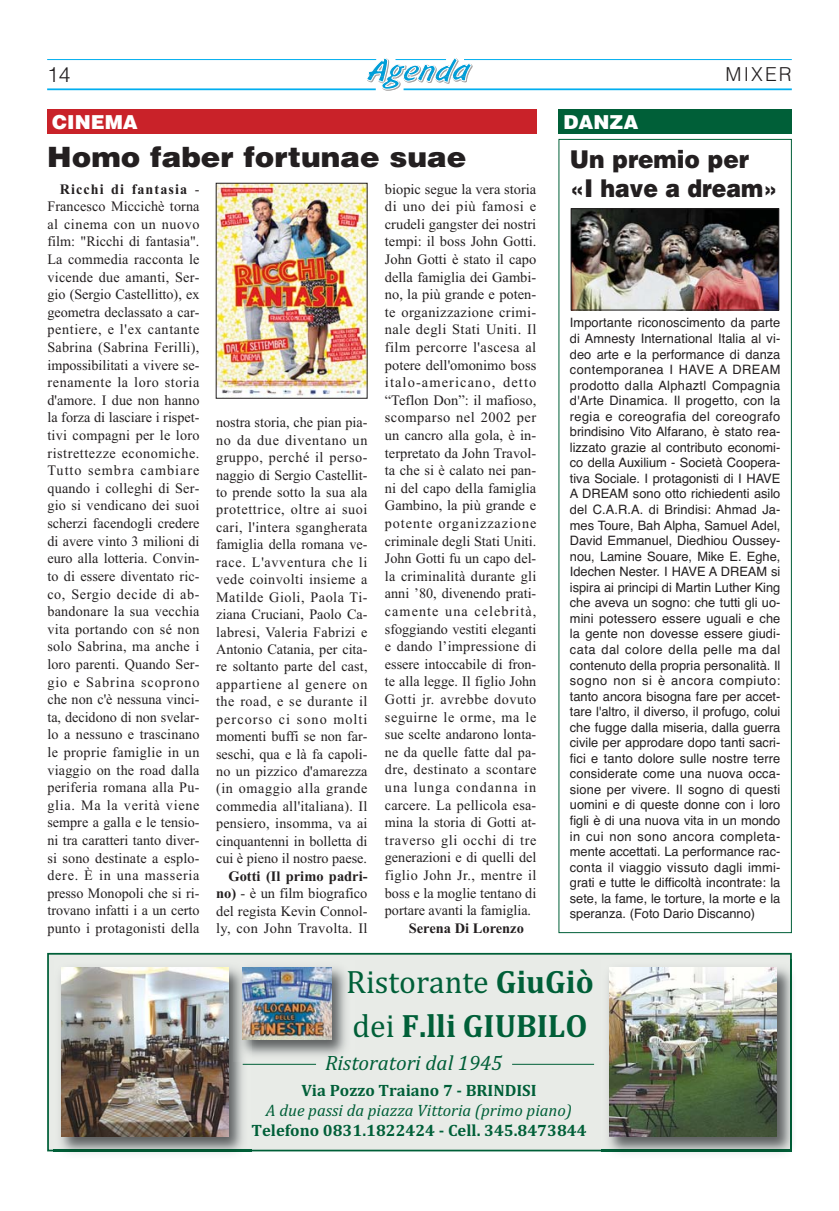
<style>
.page{position:relative;width:839px;height:1211px;background:#fff}
.page>*{position:absolute;margin:0;border:0;box-sizing:border-box;transform-origin:0 0}
.t1{font:700 32.73px/44.1px "Cambria";color:#005f38}
.t2{font:900 28px "Helvetica";color:#231f20;scale:1.05 1}
.t3{font:900 24.5px/29.4px "Helvetica";color:#231f20;scale:.95 1}
.t4{font:italic 21px "Cambria";color:#005f38}
.t5{font:300 21px "Helvetica";color:#231f20}
.t6{font:900 19.25px "Helvetica";color:#fff}
.t7{font:300 19.25px "Helvetica";letter-spacing:.11em;color:#231f20}
.t8{font:700 16.62px "Cambria";color:#005f38}
.t9{font:italic 16.62px "Cambria";color:#005f38}
.t10{font:14.35px/17.7px "Times New Roman";color:#231f20;text-align:justify}
.t11{font:700 14.35px "Times New Roman";color:#231f20}
.t12{font:12.95px/15.6px "Helvetica";color:#231f20;text-align:justify}
.s1{font-weight:700}
.s2{font-weight:400}
</style>
<div class="page">
<hr style="left:403px;top:88px;width:388px;height:2px;background:#00aeef">
<hr style="left:47px;top:88px;width:328px;height:2px;background:#00aeef">
<hr style="left:464px;top:59px;width:327px;height:1px;background:#00aeef">
<hr style="left:47px;top:59px;width:329px;height:1px;background:#00aeef">
<svg style="left:366px;top:58px;width:106px;height:33px"></svg>
<img style="left:218px;top:185px;width:147px;height:211px">
<div style="left:47px;top:109px;width:489px;height:25px;background:#c92229"></div>
<div style="left:558px;top:109px;width:233px;height:25px;background:#005f38"></div>
<div style="left:49px;top:954px;width:740px;height:195px;background:#e8ebe7"></div>
<div style="left:47px;top:952px;width:744px;height:199px;border:2px solid #005f38"></div>
<img style="left:53px;top:967px;width:198px;height:187px">
<img style="left:61px;top:967px;width:167px;height:169px">
<img style="left:234px;top:967px;width:112px;height:94px">
<img style="left:242px;top:967px;width:89px;height:72px">
<img style="left:601px;top:959px;width:192px;height:195px">
<img style="left:609px;top:967px;width:167px;height:169px">
<hr style="left:243px;top:1063px;width:73px;height:1px;background:#005f38">
<hr style="left:512px;top:1063px;width:82px;height:1px;background:#005f38">
<img style="left:572px;top:210px;width:204px;height:98px">
<div style="left:570px;top:208px;width:208px;height:102px;border:1px solid #231f20"></div>
<h3 class="t5" style="left:47px;top:66px;width:25px">14</h3>
<h3 class="t7" style="left:725px;top:67px;width:68px">MIXER</h3>
<h3 class="t6" style="left:52px;top:115px;width:87px">CINEMA</h3>
<h2 class="t2" style="left:47px;top:146px;width:400px">Homo faber fortunae suae</h2>
<p class="t10" style="left:47px;top:181px;width:153px;text-indent:12px"><span class="s1">Ricchi di fantasia</span> - Francesco Miccichè torna al cinema con un nuovo film: "Ricchi di fantasia".<br>La commedia racconta le vicende due amanti, Ser&shy;gio (Sergio Castellitto), ex geometra declassato a car&shy;pentiere, e l'ex cantante Sabrina (Sabrina Ferilli), impossibilitati a vivere se&shy;renamente la loro storia d'amore. I due non hanno la forza di lasciare i rispet&shy;tivi compagni per le loro ristrettezze economiche.<br>Tutto sembra cambiare quando i colleghi di Ser&shy;gio si vendicano dei suoi scherzi facendogli credere di avere vinto 3 milioni di euro alla lotteria. Convin&shy;to di essere diventato ric&shy;co, Sergio decide di ab&shy;bandonare la sua vecchia vita portando con sé non solo Sabrina, ma anche i loro parenti. Quando Ser&shy;gio e Sabrina scoprono che non c'è nessuna vinci&shy;ta, decidono di non svelar&shy;lo a nessuno e trascinano le proprie famiglie in un viaggio on the road dalla periferia romana alla Pu&shy;glia. Ma la verità viene sempre a galla e le tensio&shy;ni tra caratteri tanto diver&shy;si sono destinate a esplo&shy;dere. È in una masseria presso Monopoli che si ri&shy;trovano infatti i a un certo punto i protagonisti della</p>
<p class="t10" style="left:385px;top:181px;width:153px">biopic segue la vera storia di uno dei più famosi e crudeli gangster dei nostri tempi: il boss John Gotti.<br>John Gotti è stato il capo della famiglia dei Gambi&shy;no, la più grande e poten&shy;te organizzazione crimi&shy;nale degli Stati Uniti. Il film percorre l'ascesa al potere dell'omonimo boss italo-americano, detto “Teflon Don”: il mafioso, scomparso nel 2002 per un cancro alla gola, è in&shy;terpretato da John Travol&shy;ta che si è calato nei pan&shy;ni del capo della famiglia Gambino, la più grande e potente organizzazione criminale degli Stati Uniti.<br>John Gotti fu un capo del&shy;la criminalità durante gli anni ’80, divenendo prati&shy;camente una celebrità, sfoggiando vestiti eleganti e dando l’impressione di essere intoccabile di fron&shy;te alla legge. Il figlio John Gotti jr. avrebbe dovuto seguirne le orme, ma le sue scelte andarono lonta&shy;ne da quelle fatte dal pa&shy;dre, destinato a scontare una lunga condanna in carcere. La pellicola esa&shy;mina la storia di Gotti at&shy;traverso gli occhi di tre generazioni e di quelli del figlio John Jr., mentre il boss e la moglie tentano di portare avanti la famiglia.</p>
<p class="t10" style="left:216px;top:415px;width:153px">nostra storia, che pian pia&shy;no da due diventano un gruppo, perché il perso&shy;naggio di Sergio Castellit&shy;to prende sotto la sua ala protettrice, oltre ai suoi cari, l'intera sgangherata famiglia della romana ve&shy;race. L'avventura che li vede coinvolti insieme a Matilde Gioli, Paola Ti&shy;ziana Cruciani, Paolo Ca&shy;labresi, Valeria Fabrizi e Antonio Catania, per cita&shy;re soltanto parte del cast, appartiene al genere on the road, e se durante il percorso ci sono molti momenti buffi se non far&shy;seschi, qua e là fa capoli&shy;no un pizzico d'amarezza (in omaggio alla grande commedia all'italiana). Il pensiero, insomma, va ai cinquantenni in bolletta di cui è pieno il nostro paese.</p>
<p class="t10" style="left:216px;top:868px;width:153px;text-indent:12px"><span class="s1">Gotti (Il primo padri&shy;no)</span> - è un film biografico del regista Kevin Connol&shy;ly, con John Travolta. Il</p>
<p class="t11" style="left:409px;top:923px;width:116px">Serena Di Lorenzo</p>
<h3 class="t6" style="left:563px;top:115px;width:76px">DANZA</h3>
<h3 class="t3" style="left:569px;top:147px;width:220px">Un premio per «I have a dream»</h3>
<p class="t12" style="left:569px;top:316px;width:212px">Importante riconoscimento da parte di Amnesty International Italia al vi&shy;deo arte e la performance di danza contemporanea I HAVE A DREAM prodotto dalla Alphaztl Compagnia d'Arte Dinamica. Il progetto, con la regia e coreografia del coreografo brindisino Vito Alfarano, è stato rea&shy;lizzato grazie al contributo economi&shy;co della Auxilium - Società Coopera&shy;tiva Sociale. I protagonisti di I HAVE A DREAM sono otto richiedenti asilo del C.A.R.A. di Brindisi: Ahmad Ja&shy;mes Toure, Bah Alpha, Samuel Adel, David Emmanuel, Diedhiou Oussey&shy;nou, Lamine Souare, Mike E. Eghe, Idechen Nester. I HAVE A DREAM si ispira ai principi di Martin Luther King che aveva un sogno: che tutti gli uo&shy;mini potessero essere uguali e che la gente non dovesse essere giudi&shy;cata dal colore della pelle ma dal contenuto della propria personalità. Il sogno non si è ancora compiuto: tanto ancora bisogna fare per accet&shy;tare l'altro, il diverso, il profugo, colui che fugge dalla miseria, dalla guerra civile per approdare dopo tanti sacri&shy;fici e tanto dolore sulle nostre terre considerate come una nuova occa&shy;sione per vivere. Il sogno di questi uomini e di queste donne con i loro figli è di una nuova vita in un mondo in cui non sono ancora completa&shy;mente accettati. La performance rac&shy;conta il viaggio vissuto dagli immi&shy;grati e tutte le difficoltà incontrate: la sete, la fame, le torture, la morte e la speranza. (Foto Dario Discanno)</p>
<h1 class="t1" style="left:346px;top:959px;width:249px"><span class="s2">Ristorante</span> GiuGiò <span class="s2">dei</span> F.lli GIUBILO</h1>
<h3 class="t4" style="left:325px;top:1050px;width:178px">Ristoratori dal 1945</h3>
<p class="t8" style="left:301px;top:1080px;width:237px">Via Pozzo Traiano 7 - BRINDISI</p>
<p class="t9" style="left:266px;top:1100px;width:307px">A due passi da piazza Vittoria (primo piano)</p>
<p class="t8" style="left:251px;top:1120px;width:336px">Telefono 0831.1822424 - Cell. 345.8473844</p>
</div>
